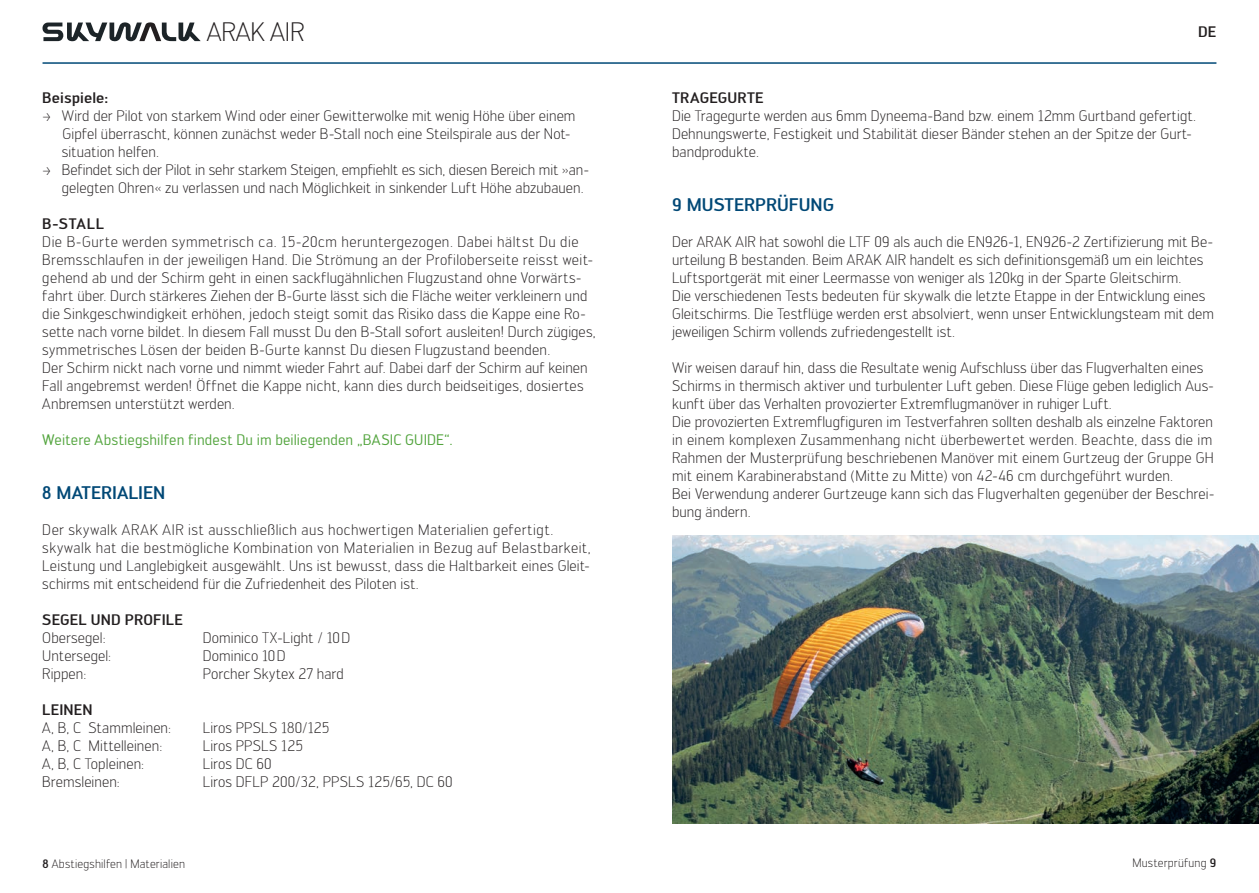
<style>
.page{position:relative;width:1259px;height:893px;background:#fff}
.page>*{position:absolute;margin:0;border:0;box-sizing:border-box;transform-origin:0 0}
.t1{font:300 26.25px "Engel";color:#231f20}
.t2{font:500 18px "Engel";color:#004876}
.t3{font:300 15px/18px "Engel";letter-spacing:.01em;color:#231f20}
.t4{font:15px "Engel";letter-spacing:.005em;color:#52a43d}
.t5{font:500 15px "Engel";letter-spacing:.01em;color:#231f20}
.t6{font:300 12px "Engel";letter-spacing:.015em;color:#231f20}
.s1{font-weight:500}
</style>
<div class="page">
<svg style="left:43px;top:22px;width:158px;height:19px"></svg>
<hr style="left:43px;top:62px;width:586px;height:2px;background:#004977">
<hr style="left:629px;top:62px;width:587px;height:2px;background:#004977">
<img style="left:672px;top:535px;width:587px;height:288px">
<h1 class="t1" style="left:207px;top:17px;width:99px">ARAK AIR</h1>
<p class="t5" style="left:42px;top:89px;width:68px">Beispiele:</p>
<p class="t3" style="left:42px;top:107px;width:535px">&gt; Wird der Pilot von starkem Wind oder einer Gewitterwolke mit wenig Höhe über einem</p>
<p class="t3" style="left:63px;top:125px;width:510px">Gipfel überrascht, können zunächst weder B-Stall noch eine Steilspirale aus der Not-</p>
<p class="t3" style="left:62px;top:143px;width:99px">situation helfen.</p>
<p class="t3" style="left:42px;top:161px;width:548px">&gt; Befindet sich der Pilot in sehr starkem Steigen, empfiehlt es sich, diesen Bereich mit »an-</p>
<p class="t3" style="left:62px;top:179px;width:523px">gelegten Ohren« zu verlassen und nach Möglichkeit in sinkender Luft Höhe abzubauen.</p>
<p class="t5" style="left:42px;top:215px;width:63px">B-STALL</p>
<p class="t3" style="left:42px;top:233px;width:555px">Die B-Gurte werden symmetrisch ca. 15-20cm heruntergezogen. Dabei hältst Du die Bremsschlaufen in der jeweiligen Hand. Die Strömung an der Profiloberseite reisst weit&shy;gehend ab und der Schirm geht in einen sackflugähnlichen Flugzustand ohne Vorwärts&shy;fahrt über. Durch stärkeres Ziehen der B-Gurte lässt sich die Fläche weiter verkleinern und die Sinkgeschwindigkeit erhöhen, jedoch steigt somit das Risiko dass die Kappe eine Ro&shy;sette nach vorne bildet. In diesem Fall musst Du den B-Stall sofort ausleiten! Durch zügiges, symmetrisches Lösen der beiden B-Gurte kannst Du diesen Flugzustand beenden.<br>Der Schirm nickt nach vorne und nimmt wieder Fahrt auf. Dabei darf der Schirm auf keinen Fall angebremst werden! Öffnet die Kappe nicht, kann dies durch beidseitiges, dosiertes Anbremsen unterstützt werden.</p>
<p class="t4" style="left:42px;top:431px;width:412px">Weitere Abstiegshilfen findest Du im beiliegenden „BASIC GUIDE“.</p>
<p class="t2" style="left:42px;top:482px;width:125px">8 MATERIALIEN</p>
<p class="t3" style="left:42px;top:521px;width:550px">Der skywalk ARAK AIR ist ausschließlich aus hochwertigen Materialien gefertigt. skywalk hat die bestmögliche Kombination von Materialien in Bezug auf Belastbarkeit, Leistung und Langlebigkeit ausgewählt. Uns ist bewusst, dass die Haltbarkeit eines Gleit&shy;schirms mit entscheidend für die Zufriedenheit des Piloten ist.</p>
<p class="t5" style="left:42px;top:611px;width:142px">SEGEL UND PROFILE</p>
<p class="t3" style="left:42px;top:629px;width:65px">Obersegel:</p>
<p class="t3" style="left:203px;top:629px;width:149px">Dominico TX-Light / 10D</p>
<p class="t3" style="left:42px;top:647px;width:70px">Untersegel:</p>
<p class="t3" style="left:203px;top:647px;width:84px">Dominico 10D</p>
<p class="t3" style="left:42px;top:665px;width:46px">Rippen:</p>
<p class="t3" style="left:203px;top:665px;width:143px">Porcher Skytex 27 hard</p>
<p class="t5" style="left:42px;top:701px;width:52px">LEINEN</p>
<p class="t3" style="left:42px;top:719px;width:130px">A, B, C Stammleinen:</p>
<p class="t3" style="left:203px;top:719px;width:128px">Liros PPSLS 180/125</p>
<p class="t3" style="left:42px;top:737px;width:121px">A, B, C Mittelleinen:</p>
<p class="t3" style="left:203px;top:737px;width:102px">Liros PPSLS 125</p>
<p class="t3" style="left:42px;top:755px;width:103px">A, B, C Topleinen:</p>
<p class="t3" style="left:203px;top:755px;width:70px">Liros DC 60</p>
<p class="t3" style="left:42px;top:773px;width:79px">Bremsleinen:</p>
<p class="t3" style="left:203px;top:773px;width:251px">Liros DFLP 200/32, PPSLS 125/65, DC 60</p>
<p class="t5" style="left:1198px;top:23px;width:20px">DE</p>
<p class="t5" style="left:672px;top:89px;width:93px">TRAGEGURTE</p>
<p class="t3" style="left:672px;top:107px;width:525px">Die Tragegurte werden aus 6mm Dyneema-Band bzw. einem 12mm Gurtband gefertigt.<br>Dehnungswerte, Festigkeit und Stabilität dieser Bänder stehen an der Spitze der Gurt&shy;bandprodukte.</p>
<p class="t2" style="left:672px;top:194px;width:164px">9 MUSTERPRÜFUNG</p>
<p class="t3" style="left:672px;top:233px;width:543px">Der ARAK AIR hat sowohl die LTF 09 als auch die EN926-1, EN926-2 Zertifizierung mit Be&shy;urteilung B bestanden. Beim ARAK AIR handelt es sich definitionsgemäß um ein leichtes Luftsportgerät mit einer Leermasse von weniger als 120kg in der Sparte Gleitschirm.<br>Die verschiedenen Tests bedeuten für skywalk die letzte Etappe in der Entwicklung eines Gleitschirms. Die Testflüge werden erst absolviert, wenn unser Entwicklungsteam mit dem jeweiligen Schirm vollends zufriedengestellt ist.</p>
<p class="t3" style="left:672px;top:359px;width:544px">Wir weisen darauf hin, dass die Resultate wenig Aufschluss über das Flugverhalten eines Schirms in thermisch aktiver und turbulenter Luft geben. Diese Flüge geben lediglich Aus&shy;kunft über das Verhalten provozierter Extremflugmanöver in ruhiger Luft.<br>Die provozierten Extremflugfiguren im Testverfahren sollten deshalb als einzelne Faktoren in einem komplexen Zusammenhang nicht überbewertet werden. Beachte, dass die im Rahmen der Musterprüfung beschriebenen Manöver mit einem Gurtzeug der Gruppe GH mit einem Karabinerabstand (Mitte zu Mitte) von 42-46 cm durchgeführt wurden.<br>Bei Verwendung anderer Gurtzeuge kann sich das Flugverhalten gegenüber der Beschrei&shy;bung ändern.</p>
<p class="t6" style="left:43px;top:856px;width:144px"><span class="s1">8</span> Abstiegshilfen | Materialien</p>
<p class="t6" style="left:1132px;top:856px;width:86px">Musterprüfung <span class="s1">9</span></p>
</div>
